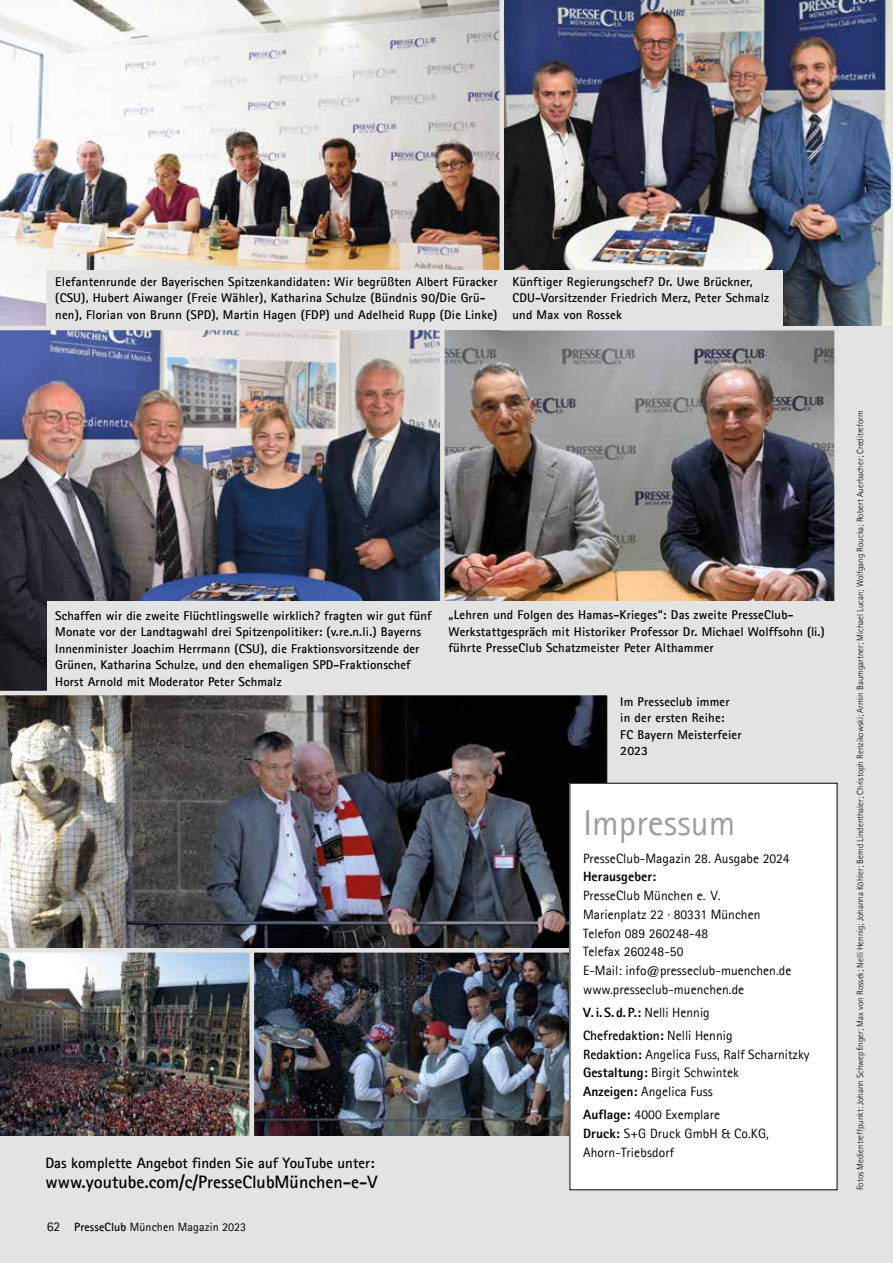
<style>
.page{position:relative;width:893px;height:1263px;background:#e4e3e4}
.page>*{position:absolute;margin:0;border:0;box-sizing:border-box;transform-origin:0 0}
.t1{font:36px "Agfa Rotis Sans Serif";letter-spacing:.005em;color:#9d9d9c}
.t2{font:700 18px "Agfa Rotis Sans Serif";color:#000}
.t3{font:700 15px "Agfa Rotis Sans Serif";color:#000}
.t4{font:13.5px/18.8px "Agfa Rotis Sans Serif";letter-spacing:.005em;color:#000}
.t5{font:800 13.5px "Agfa Rotis Sans Serif";letter-spacing:.005em;color:#000}
.t6{font:700 12.75px/16.5px "Agfa Rotis Sans Serif";letter-spacing:.015em;color:#000}
.t7{font:12px "Agfa Rotis Sans Serif";letter-spacing:.01em;color:#000}
.t8{font:300 9px "Agfa Rotis Sans Serif";color:#000}
.s1{font-size:13.5px}
.s2{font-weight:700}
.s3{font-weight:800}
</style>
<div class="page">
<img style="left:0;top:0;width:499px;height:326px">
<div style="left:47px;top:270px;width:466px;height:56px;background:#e4e3e4"></div>
<img style="left:0;top:330px;width:440px;height:361px">
<div style="left:47px;top:602px;width:396px;height:93px;background:#e4e3e4"></div>
<img style="left:445px;top:330px;width:389px;height:271px">
<div style="left:440px;top:325px;width:399px;height:355px;border:4px solid #e4e3e4"></div>
<img style="left:0;top:695px;width:612px;height:253px">
<img style="left:255px;top:953px;width:314px;height:182px">
<img style="left:0;top:952px;width:250px;height:184px">
<div style="left:250px;top:948px;width:324px;height:192px;border:4px solid #e4e3e4"></div>
<div style="left:570px;top:783px;width:267px;height:407px;background:#fff"></div>
<div style="left:440px;top:602px;width:394px;height:59px;background:#e4e3e4"></div>
<img style="left:499px;top:0;width:392px;height:330px">
<div style="left:504px;top:270px;width:279px;height:56px;background:#e4e3e4"></div>
<p class="t6" style="left:55px;top:273px;width:444px">Elefantenrunde der Bayerischen Spitzenkandidaten: Wir begrüßten Albert Füracker (CSU), Hubert Aiwanger (Freie Wähler), Katharina Schulze (Bündnis 90/Die Grü&shy;nen), Florian von Brunn (SPD), Martin Hagen (FDP) und Adelheid Rupp (Die Linke)</p>
<p class="t6" style="left:512px;top:273px;width:258px">Künftiger Regierungschef? Dr. Uwe Brückner,<br>CDU-Vorsitzender Friedrich Merz, Peter Schmalz und Max von Rossek</p>
<p class="t6" style="left:55px;top:607px;width:378px">Schaffen wir die zweite Flüchtlingswelle wirklich? fragten wir gut fünf Monate vor der Landtagwahl drei Spitzenpolitiker: (v.re.n.li.) Bayerns Innenminister Joachim Herrmann (CSU), die Fraktionsvorsitzende der Grünen, Katharina Schulze, und den ehemaligen SPD-Fraktionschef Horst Arnold mit Moderator Peter Schmalz</p>
<p class="t6" style="left:449px;top:606px;width:378px">„Lehren und Folgen des Hamas-Krieges“: Das zweite PresseClub-<br>Werkstattgespräch mit Historiker Professor Dr. Michael Wolffsohn (li.) führte PresseClub Schatzmeister Peter Althammer</p>
<p class="t6" style="left:620px;top:693px;width:123px">Im Presseclub immer in der ersten Reihe:<br>FC Bayern Meisterfeier<br>2023</p>
<p class="t3" style="left:45px;top:1153px;width:331px">Das komplette Angebot finden Sie auf YouTube unter:</p>
<h2 class="t2" style="left:45px;top:1170px;width:333px">www.youtube.com/c/PresseClubMünchen-e-V</h2>
<p class="t7" style="left:47px;top:1219px;width:201px"><span class="s1">62</span> <span class="s2">PresseClub</span> München Magazin 2023</p>
<h1 class="t1" style="left:583px;top:802px;width:154px">Impressum</h1>
<p class="t4" style="left:583px;top:848px;width:208px">PresseClub-Magazin 28. Ausgabe 2024</p>
<p class="t5" style="left:583px;top:868px;width:75px">Herausgeber:</p>
<p class="t4" style="left:583px;top:886px;width:210px">PresseClub München e. V.<br>Marienplatz 22 · 80331 München<br>Telefon 089 260248-48<br>Telefax 260248-50<br>E-Mail: info@presseclub-muenchen.de www.presseclub-muenchen.de</p>
<p class="t4" style="left:583px;top:1001px;width:151px;line-height:23px"><span class="s3">V.i.S.d. P.:</span> Nelli Hennig<br><span class="s2">Chefredaktion:</span> Nelli Hennig</p>
<p class="t4" style="left:583px;top:1045px;width:228px"><span class="s2">Redaktion:</span> Angelica Fuss, Ralf Scharnitzky<br><span class="s3">Gestaltung:</span> Birgit Schwintek<br><span class="s3">Anzeigen:</span> Angelica Fuss</p>
<p class="t4" style="left:583px;top:1105px;width:187px"><span class="s3">Auflage:</span> 4000 Exemplare<br><span class="s3">Druck:</span> S+G Druck GmbH &amp; Co.KG,<br>Ahorn-Triebsdorf</p>
<p class="t8" style="left:855px;top:1190px;width:781px;rotate:-90deg">Fotos Medientreffpunkt: Johann Schwepfinger; Max von Rossek; Nelli Hennig; Johanna Köhler; Bernd Lindenthaler; Christoph Renzikowski; Armin Baumgartner; Michael Lucan; Wolfgang Roucka; Robert Auerbacher; Creditreform</p>
</div>
